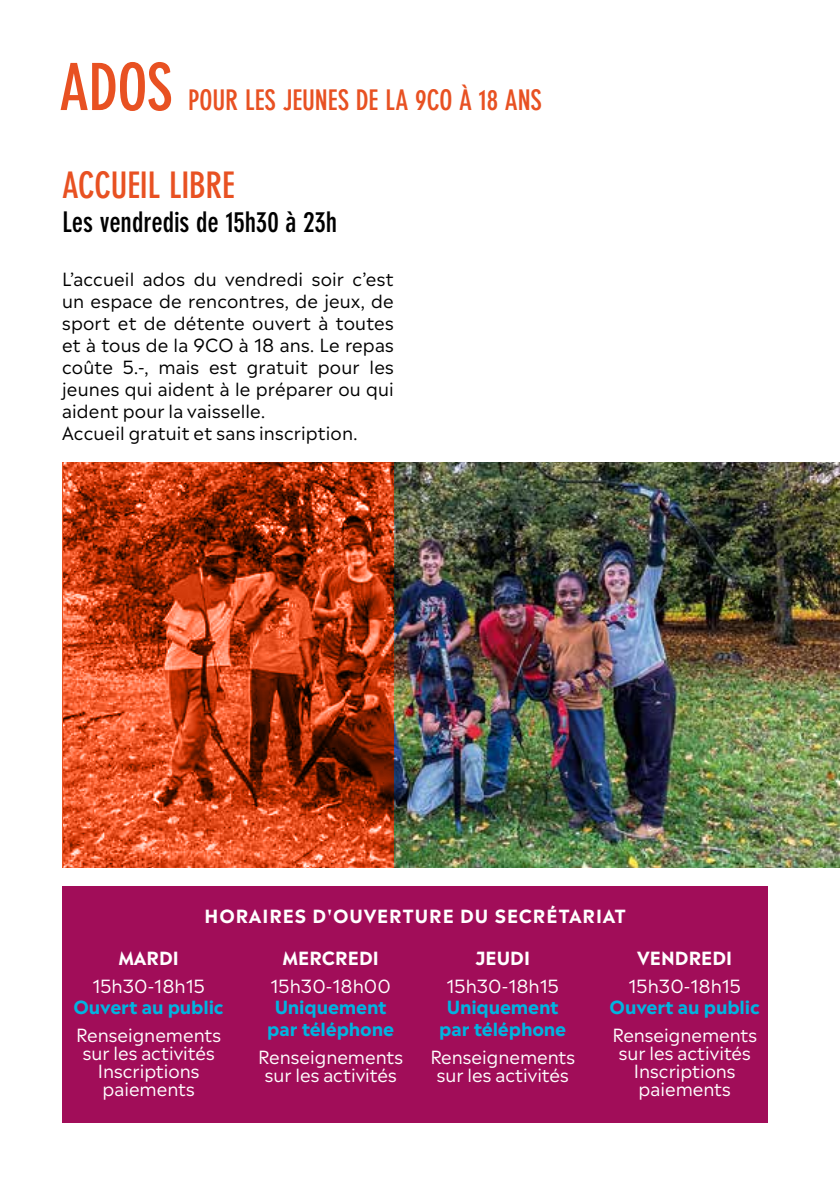
<style>
.page{position:relative;width:840px;height:1191px;background:#fff}
.page>*{position:absolute;margin:0;border:0;box-sizing:border-box;transform-origin:0 0}
.t1{font:700 condensed 64px "DIN Neuzeit Grotesk";color:#e85122}
.t2{font:700 condensed 36px "DIN Neuzeit Grotesk";letter-spacing:-.01em;color:#e85122}
.t3{font:700 condensed 28px "DIN Neuzeit Grotesk";letter-spacing:-.005em;color:#e85122}
.t4{font:700 condensed 28px "DIN Neuzeit Grotesk";letter-spacing:-.005em;color:#000}
.t5{font:18px/22px "Madera";letter-spacing:.01em;color:#000}
.t6{font:18px/18px "Madera";color:#fff;text-align:center}
.t7{font:700 18px/21.6px "Madera";letter-spacing:-.01em;color:#00b4e1;text-align:center}
.t8{font:700 18px "Madera";letter-spacing:.05em;color:#fff}
.t9{font:700 18px "Madera";letter-spacing:.015em;color:#fff}
</style>
<div class="page">
<div style="left:63px;top:886px;width:704px;height:236px;background:#a10d59"></div>
<img style="left:394px;top:462px;width:445px;height:405px">
<svg style="left:62px;top:462px;width:332px;height:405px;background:#bc421b"></svg>
<h1 class="t1" style="left:59px;top:50px;width:115px">ADOS</h1>
<h3 class="t3" style="left:188px;top:84px;width:355px">POUR LES JEUNES DE LA 9CO À 18 ANS</h3>
<h2 class="t2" style="left:62px;top:164px;width:174px">ACCUEIL LIBRE</h2>
<h3 class="t4" style="left:62px;top:205px;width:276px">Les vendredis de 15h30 à 23h</h3>
<p class="t5" style="left:62px;top:266px;width:333px">L’accueil ados du vendredi soir c’est un espace de rencontres, de jeux, de sport et de détente ouvert à toutes et à tous de la 9CO à 18 ans. Le repas coûte 5.-, mais est gratuit pour les jeunes qui aident à le préparer ou qui aident pour la vaisselle.<br>Accueil gratuit et sans inscription.</p>
<p class="t8" style="left:204px;top:900px;width:422px">HORAIRES D'OUVERTURE DU SECRÉTARIAT</p>
<p class="t9" style="left:118px;top:942px;width:62px">MARDI</p>
<p class="t6" style="left:92px;top:974px;width:114px">15h30-18h15</p>
<p class="t7" style="left:73px;top:994px;width:152px">Ouvert au public</p>
<p class="t6" style="left:76px;top:1024px;width:146px">Renseignements sur les activités<br>Inscriptions paiements</p>
<p class="t9" style="left:282px;top:942px;width:98px">MERCREDI</p>
<p class="t6" style="left:270px;top:974px;width:122px">15h30-18h00</p>
<p class="t7" style="left:267px;top:994px;width:128px">Uniquement par téléphone</p>
<p class="t6" style="left:258px;top:1045px;width:146px">Renseignements sur les activités</p>
<p class="t9" style="left:475px;top:942px;width:56px">JEUDI</p>
<p class="t6" style="left:446px;top:974px;width:114px">15h30-18h15</p>
<p class="t7" style="left:439px;top:994px;width:128px">Uniquement par téléphone</p>
<p class="t6" style="left:430px;top:1045px;width:146px">Renseignements sur les activités</p>
<p class="t9" style="left:637px;top:942px;width:96px">VENDREDI</p>
<p class="t6" style="left:628px;top:974px;width:114px">15h30-18h15</p>
<p class="t7" style="left:609px;top:994px;width:152px">Ouvert au public</p>
<p class="t6" style="left:612px;top:1024px;width:146px">Renseignements sur les activités<br>Inscriptions paiements</p>
</div>
